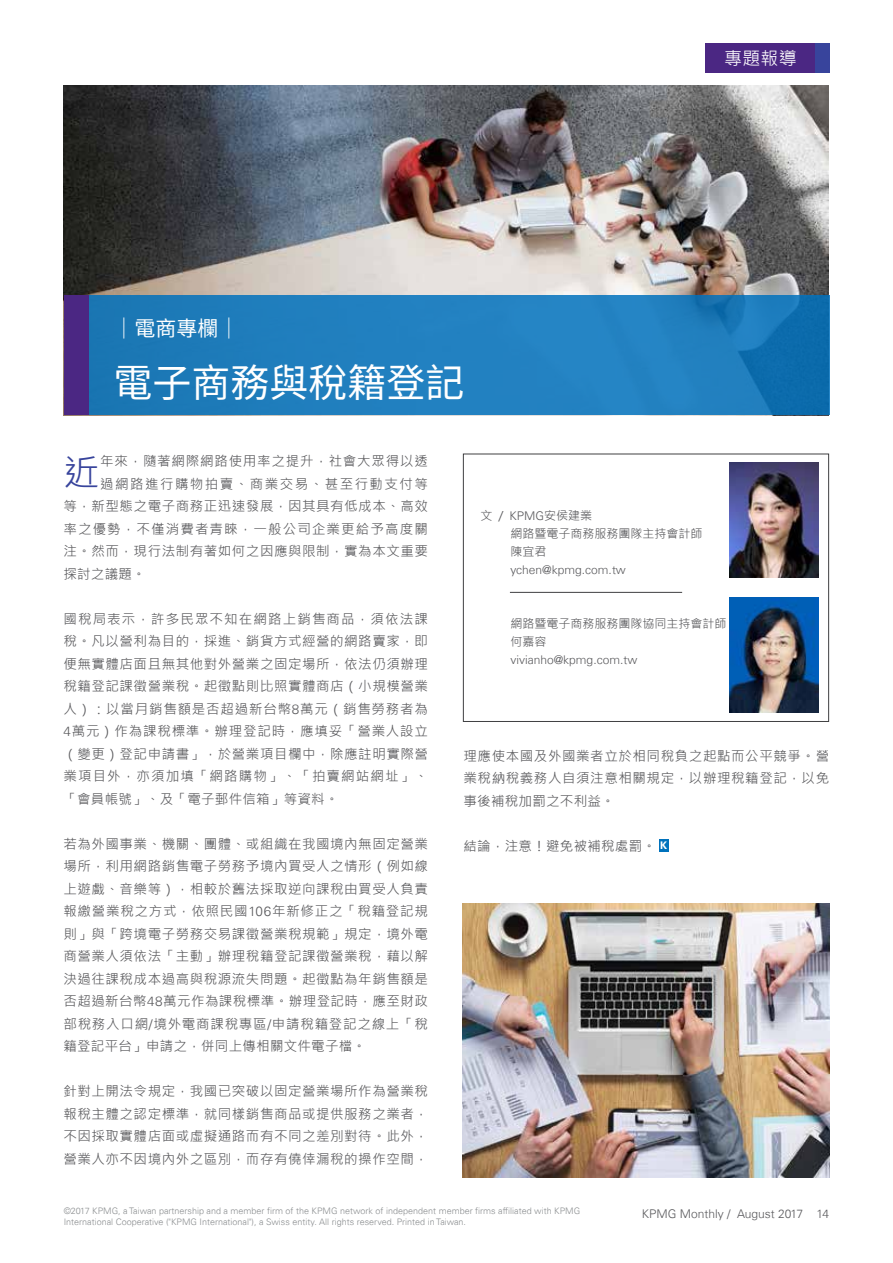
<style>
.page{position:relative;width:893px;height:1263px;background:#fff}
.page>*{position:absolute;margin:0;border:0;box-sizing:border-box;transform-origin:0 0}
.t1{font:39px "Noto Sans CJ Ktc";color:#fff}
.t2{font:36px "Microsoft Jheng Hei";color:#38449c}
.t3{font:21px "Noto Sans CJ Ktc";color:#fff}
.t4{font:18px "Microsoft Jheng Hei";color:#fff}
.t5{font:13.5px/22.5px "Microsoft Jheng Hei";letter-spacing:.04em;color:#58585b;text-align:justify}
.t6{font:13.5px "Microsoft Jheng Hei";letter-spacing:.085em;color:#58585b}
.t7{font:13.5px "Microsoft Jheng Hei";letter-spacing:.06em;color:#58585b}
.t8{font:13.5px "Microsoft Jheng Hei";letter-spacing:.11em;color:#58585b}
.t9{font:13.5px "Microsoft Jheng Hei";letter-spacing:.02em;color:#58585b}
.t10{font:300 12px "Universfor KPMG";color:#58585b}
.t11{font:12px/18px "Microsoft Jheng Hei";color:#58585b}
.t12{font:700 10.5px "Universfor KPMG";color:#fff}
.t13{font:300 9px/10.8px "Univers 45";color:#8b8e90}
.s1{font-family:"Universfor KPMG";font-weight:300}
</style>
<div class="page">
<img style="left:64px;top:85px;width:765px;height:211px">
<div style="left:706px;top:43px;width:109px;height:30px;background:#4b2783"></div>
<div style="left:815px;top:43px;width:14px;height:30px;background:#38449c"></div>
<div style="left:463px;top:454px;width:366px;height:268px;border:1px solid #404042"></div>
<hr style="left:510px;top:592px;width:172px;height:1px;background:#404042">
<div style="left:659px;top:839px;width:9px;height:13px;background:#0072bc"></div>
<svg style="left:88px;top:296px;width:741px;height:119px;background:#1e7cbc"></svg>
<div style="left:64px;top:296px;width:24px;height:119px;background:#4b2783"></div>
<img style="left:729px;top:462px;width:89px;height:115px">
<img style="left:730px;top:598px;width:89px;height:115px">
<img style="left:463px;top:903px;width:366px;height:275px">
<h3 class="t3" style="left:113px;top:317px;width:127px">│電商專欄│</h3>
<h1 class="t1" style="left:113px;top:361px;width:352px">電子商務與稅籍登記</h1>
<h3 class="t4" style="left:724px;top:47px;width:74px">專題報導</h3>
<h2 class="t2" style="left:63px;top:450px;width:37px">近</h2>
<p class="t7" style="left:100px;top:453px;width:329px">年來，隨著網際網路使用率之提升，社會大眾得以透</p>
<p class="t8" style="left:100px;top:475px;width:329px">過網路進行購物拍賣、商業交易、甚至行動支付等</p>
<p class="t5" style="left:63px;top:495px;width:366px">等，新型態之電子商務正迅速發展，因其具有低成本、高效</p>
<p class="t6" style="left:63px;top:520px;width:366px">率之優勢，不僅消費者青睞，一般公司企業更給予高度關</p>
<p class="t5" style="left:63px;top:540px;width:366px">注。然而，現行法制有著如何之因應與限制，實為本文重要</p>
<p class="t5" style="left:63px;top:562px;width:84px">探討之議題。</p>
<p class="t5" style="left:63px;top:607px;width:366px">國稅局表示，許多民眾不知在網路上銷售商品，須依法課稅。凡以營利為目的，採進、銷貨方式經營的網路賣家，即便無實體店面且無其他對外營業之固定場所，依法仍須辦理稅籍登記課徵營業稅。起徵點則比照實體商店（小規模營業人）：以當月銷售額是否超過新台幣<span class="s1">8</span>萬元（銷售勞務者為<span class="s1">4</span>萬元）作為課稅標準。辦理登記時，應填妥「營業人設立（變更）登記申請書」，於營業項目欄中，除應註明實際營業項目外，亦須加填「網路購物」、「拍賣網站網址」、「會員帳號」、及「電子郵件信箱」等資料。</p>
<p class="t5" style="left:63px;top:833px;width:366px">若為外國事業、機關、團體、或組織在我國境內無固定營業場所，利用網路銷售電子勞務予境內買受人之情形（例如線上遊戲、音樂等），相較於舊法採取逆向課稅由買受人負責報繳營業稅之方式，依照民國<span class="s1">106</span>年新修正之「稅籍登記規則」與「跨境電子勞務交易課徵營業稅規範」規定，境外電商營業人須依法「主動」辦理稅籍登記課徵營業稅，藉以解決過往課稅成本過高與稅源流失問題。起徵點為年銷售額是否超過新台幣<span class="s1">48</span>萬元作為課稅標準。辦理登記時，應至財政部稅務入口網<span class="s1">/</span>境外電商課稅專區<span class="s1">/</span>申請稅籍登記之線上「稅籍登記平台」申請之，併同上傳相關文件電子檔。</p>
<p class="t5" style="left:63px;top:1080px;width:366px">針對上開法令規定，我國已突破以固定營業場所作為營業稅報稅主體之認定標準，就同樣銷售商品或提供服務之業者，不因採取實體店面或虛擬通路而有不同之差別對待。此外，營業人亦不因境內外之區別，而存有僥倖漏稅的操作空間，</p>
<p class="t11" style="left:510px;top:507px;width:193px;text-indent:-30px">文 / <span class="s1">KPMG</span>安侯建業<br>網路暨電子商務服務團隊主持會計師陳宜君</p>
<p class="t10" style="left:510px;top:563px;width:117px">ychen@kpmg.com.tw</p>
<p class="t11" style="left:510px;top:615px;width:217px">網路暨電子商務服務團隊協同主持會計師何嘉容</p>
<p class="t10" style="left:510px;top:653px;width:129px">vivianho@kpmg.com.tw</p>
<p class="t5" style="left:463px;top:745px;width:367px">理應使本國及外國業者立於相同稅負之起點而公平競爭。營業稅納稅義務人自須注意相關規定，以辦理稅籍登記，以免事後補稅加罰之不利益。</p>
<p class="t9" style="left:463px;top:837px;width:194px">結論，注意！避免被補稅處罰。</p>
<p class="t12" style="left:660px;top:839px;width:9px">K</p>
<p class="t13" style="left:64px;top:1206px;width:518px">©2017 KPMG, a Taiwan partnership and a member firm of the KPMG network of independent member firms affiliated with KPMG<br>International Cooperative ("KPMG International"), a Swiss entity. All rights reserved. Printed in Taiwan.</p>
<p class="t10" style="left:642px;top:1207px;width:189px">KPMG Monthly / August 2017 14</p>
</div>
